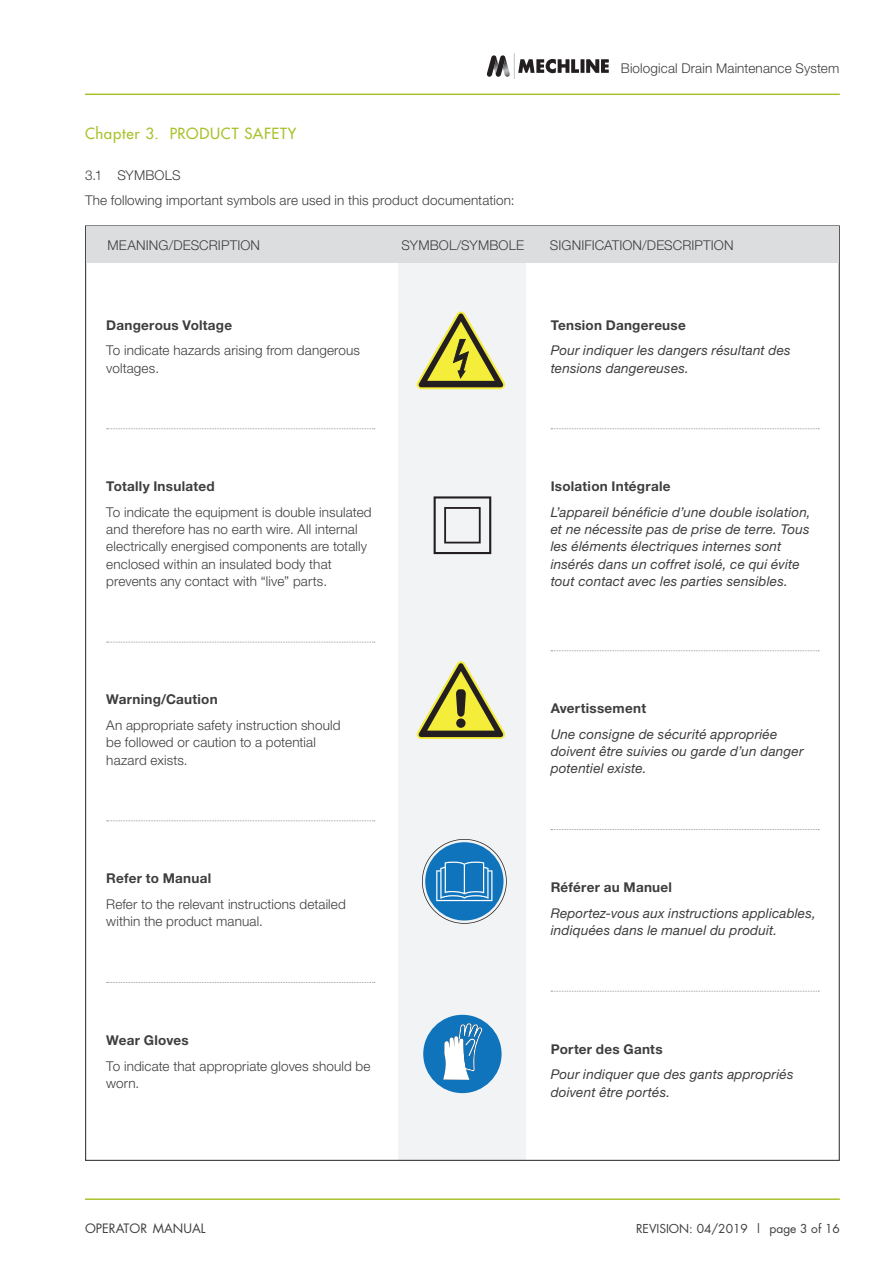
<style>
.page{position:relative;width:893px;height:1263px;background:#fff}
.page>*{position:absolute;margin:0;border:0;box-sizing:border-box;transform-origin:0 0}
.Lv4_Subheadings__gre{font:15px "Futura";letter-spacing:.045em;color:#aac12c}
.Lv5_Body_copy{font:300 13.5px/17.2px "Helvetica Neue LT Std";letter-spacing:.01em;color:#3e3e3f}
.Lv5_Body_copy-2{font:italic 13.5px/17.2px "Helvetica Neue LT Std";letter-spacing:.015em;color:#3e3e3f}
.Lv5_Body_copy-3{font:700 13.5px "Helvetica Neue LT Std";letter-spacing:.02em;color:#3e3e3f}
.Lv4_Subheadings__gre-2{font:300 13.5px "Helvetica Neue LT Std";letter-spacing:.01em;color:#3e3e3f}
.t1{font:12.6px "Futura";color:#3e3e3f}
.t2{font:12px "Futura";color:#3e3e3f}
</style>
<div class="page">
<hr style="left:85px;top:94px;width:755px;height:1px;background:#aac12c">
<hr style="left:85px;top:1198px;width:755px;height:2px;background:#aac12c">
<svg style="left:580px;top:59px;width:4px;height:14px"></svg>
<svg style="left:586px;top:59px;width:23px;height:14px"></svg>
<svg style="left:487px;top:53px;width:92px;height:26px"></svg>
<div style="left:399px;top:227px;width:127px;height:934px;background:#f2f3f4"></div>
<div style="left:86px;top:227px;width:752px;height:36px;background:#dcdddf"></div>
<svg style="left:107px;top:428px;width:268px;height:1px"></svg>
<svg style="left:107px;top:642px;width:268px;height:1px"></svg>
<svg style="left:107px;top:820px;width:268px;height:1px"></svg>
<svg style="left:107px;top:982px;width:268px;height:1px"></svg>
<svg style="left:551px;top:428px;width:268px;height:1px"></svg>
<svg style="left:551px;top:650px;width:268px;height:1px"></svg>
<svg style="left:551px;top:829px;width:268px;height:1px"></svg>
<svg style="left:551px;top:991px;width:268px;height:1px"></svg>
<svg style="left:417px;top:311px;width:88px;height:78px"></svg>
<svg style="left:417px;top:661px;width:88px;height:78px"></svg>
<svg style="left:422px;top:839px;width:85px;height:85px"></svg>
<hr style="left:464px;top:864px;width:1px;height:30px;background:#fff">
<div style="left:423px;top:1015px;width:79px;height:78px;background:#1074bc;border-radius:50%"></div>
<svg style="left:443px;top:1023px;width:39px;height:57px"></svg>
<svg style="left:434px;top:496px;width:57px;height:58px"></svg>
<p class="Lv5_Body_copy" style="left:621px;top:59px;width:220px">Biological Drain Maintenance System</p>
<p class="Lv4_Subheadings__gre" style="left:85px;top:124px;width:213px">Chapter 3. PRODUCT SAFETY</p>
<p class="Lv4_Subheadings__gre-2" style="left:85px;top:167px;width:97px">3.1 SYMBOLS</p>
<p class="Lv4_Subheadings__gre-2" style="left:85px;top:192px;width:431px">The following important symbols are used in this product documentation:</p>
<p class="Lv5_Body_copy" style="left:108px;top:236px;width:154px">MEANING/DESCRIPTION</p>
<p class="Lv5_Body_copy" style="left:402px;top:236px;width:124px">SYMBOL/SYMBOLE</p>
<p class="Lv5_Body_copy" style="left:550px;top:236px;width:185px">SIGNIFICATION/DESCRIPTION</p>
<p class="Lv5_Body_copy-3" style="left:106px;top:316px;width:127px">Dangerous Voltage</p>
<p class="Lv5_Body_copy" style="left:106px;top:342px;width:255px">To indicate hazards arising from dangerous voltages.</p>
<p class="Lv5_Body_copy-3" style="left:106px;top:478px;width:110px">Totally Insulated</p>
<p class="Lv5_Body_copy" style="left:106px;top:503px;width:267px">To indicate the equipment is double insulated and therefore has no earth wire. All internal electrically energised components are totally enclosed within an insulated body that prevents any contact with “live” parts.</p>
<p class="Lv5_Body_copy-3" style="left:106px;top:691px;width:113px">Warning/Caution</p>
<p class="Lv5_Body_copy" style="left:106px;top:716px;width:236px">An appropriate safety instruction should be followed or caution to a potential hazard exists.</p>
<p class="Lv5_Body_copy-3" style="left:106px;top:870px;width:107px">Refer to Manual</p>
<p class="Lv5_Body_copy" style="left:106px;top:895px;width:241px">Refer to the relevant instructions detailed within the product manual.</p>
<p class="Lv5_Body_copy-3" style="left:106px;top:1032px;width:84px">Wear Gloves</p>
<p class="Lv5_Body_copy" style="left:106px;top:1057px;width:266px">To indicate that appropriate gloves should be worn.</p>
<p class="Lv5_Body_copy-3" style="left:551px;top:316px;width:137px">Tension Dangereuse</p>
<p class="Lv5_Body_copy-2" style="left:551px;top:342px;width:242px">Pour indiquer les dangers résultant des tensions dangereuses.</p>
<p class="Lv5_Body_copy-3" style="left:551px;top:478px;width:121px">Isolation Intégrale</p>
<p class="Lv5_Body_copy-2" style="left:551px;top:503px;width:262px">L’appareil bénéficie d’une double isolation, et ne nécessite pas de prise de terre. Tous les éléments électriques internes sont insérés dans un coffret isolé, ce qui évite tout contact avec les parties sensibles.</p>
<p class="Lv5_Body_copy-3" style="left:551px;top:700px;width:97px">Avertissement</p>
<p class="Lv5_Body_copy-2" style="left:551px;top:725px;width:254px">Une consigne de sécurité appropriée doivent être suivies ou garde d’un danger potentiel existe.</p>
<p class="Lv5_Body_copy-3" style="left:551px;top:879px;width:123px">Référer au Manuel</p>
<p class="Lv5_Body_copy-2" style="left:551px;top:904px;width:267px">Reportez-vous aux instructions applicables, indiquées dans le manuel du produit.</p>
<p class="Lv5_Body_copy-3" style="left:551px;top:1040px;width:113px">Porter des Gants</p>
<p class="Lv5_Body_copy-2" style="left:551px;top:1066px;width:244px">Pour indiquer que des gants appropriés doivent être portés.</p>
<p class="t1" style="left:85px;top:1220px;width:122px">OPERATOR MANUAL</p>
<p class="t2" style="left:636px;top:1220px;width:205px">REVISION: 04/2019 | page 3 of 16</p>
</div>
